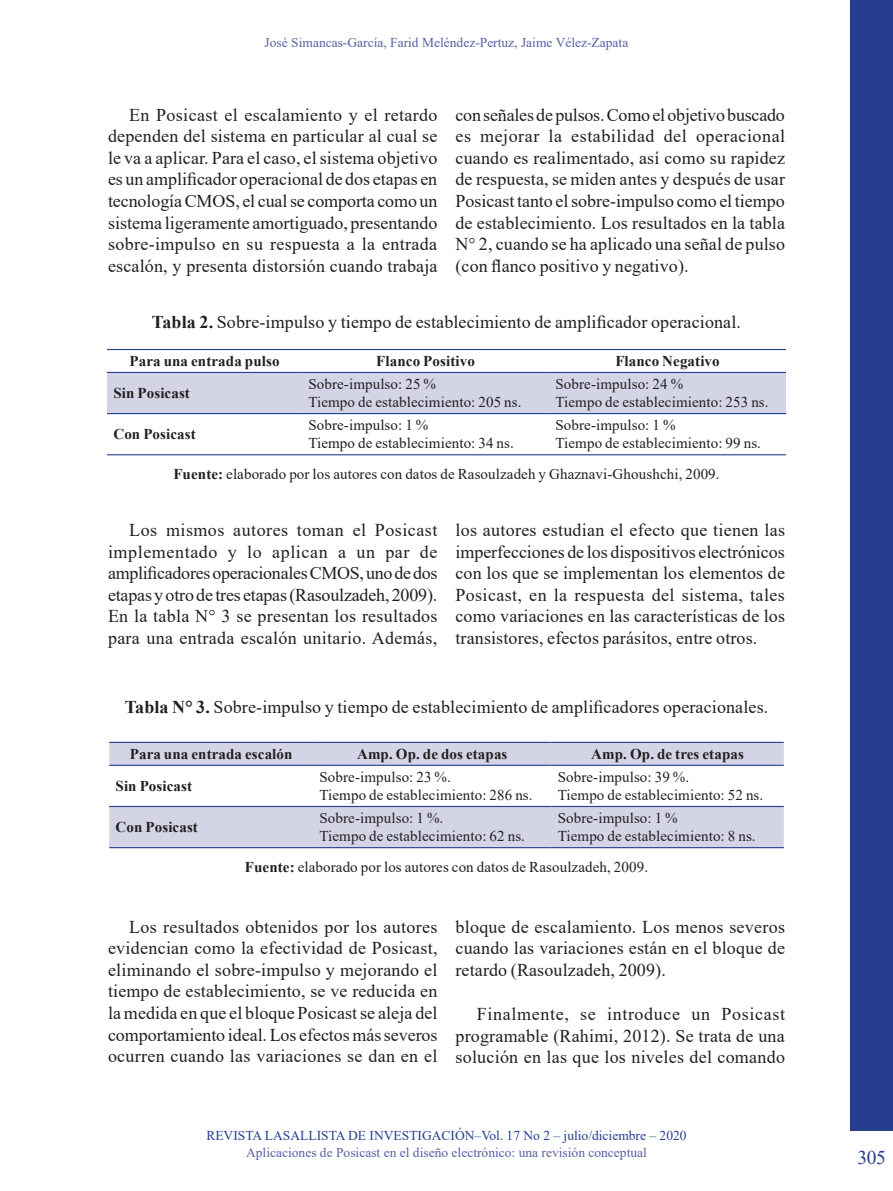
<style>
.page{position:relative;width:893px;height:1191px;background:#fff}
.page>*{position:absolute;margin:0;border:0;box-sizing:border-box;transform-origin:0 0}
.t1{font:19.5px "Times New Roman";color:#253f8e}
.CORRIDO{font:18px/21.6px "Times New Roman";letter-spacing:.01em;color:#231f20;text-align:justify}
.CORRIDO-2{font:15px "Times New Roman";letter-spacing:.005em;color:#231f20}
.CORRIDO-3{font:700 15px "Times New Roman";letter-spacing:.005em;color:#231f20}
.t2{font:13.5px "Times New Roman";color:#5861a3}
.t3{font:13.5px "Times New Roman";color:#253f8e}
.s1{font-weight:700}
</style>
<div class="page">
<div style="left:850px;top:0;width:43px;height:1131px;background:#253f8e"></div>
<div style="left:107px;top:373px;width:679px;height:40px;background:#d4d4e7"></div>
<hr style="left:107px;top:349px;width:195px;height:1px;background:#253f8e">
<hr style="left:302px;top:349px;width:247px;height:1px;background:#253f8e">
<hr style="left:549px;top:349px;width:237px;height:1px;background:#253f8e">
<hr style="left:107px;top:372px;width:195px;height:1px;background:#253f8e">
<hr style="left:302px;top:372px;width:247px;height:1px;background:#253f8e">
<hr style="left:549px;top:372px;width:237px;height:1px;background:#253f8e">
<hr style="left:107px;top:413px;width:195px;height:1px;background:#253f8e">
<hr style="left:302px;top:413px;width:247px;height:1px;background:#253f8e">
<hr style="left:549px;top:413px;width:237px;height:1px;background:#253f8e">
<hr style="left:107px;top:454px;width:195px;height:1px;background:#253f8e">
<hr style="left:302px;top:454px;width:247px;height:1px;background:#253f8e">
<hr style="left:549px;top:454px;width:237px;height:1px;background:#253f8e">
<svg style="left:109px;top:743px;width:675px;height:104px;fill:#d4d4e7"></svg>
<hr style="left:109px;top:742px;width:204px;height:1px;background:#253f8e">
<hr style="left:313px;top:742px;width:238px;height:1px;background:#253f8e">
<hr style="left:551px;top:742px;width:233px;height:1px;background:#253f8e">
<hr style="left:109px;top:764px;width:204px;height:2px;background:#253f8e">
<hr style="left:313px;top:764px;width:238px;height:2px;background:#253f8e">
<hr style="left:551px;top:764px;width:233px;height:2px;background:#253f8e">
<hr style="left:109px;top:806px;width:204px;height:1px;background:#253f8e">
<hr style="left:313px;top:806px;width:238px;height:1px;background:#253f8e">
<hr style="left:551px;top:806px;width:233px;height:1px;background:#253f8e">
<hr style="left:109px;top:847px;width:204px;height:1px;background:#253f8e">
<hr style="left:313px;top:847px;width:238px;height:1px;background:#253f8e">
<hr style="left:551px;top:847px;width:233px;height:1px;background:#253f8e">
<p class="t2" style="left:265px;top:33px;width:365px">José Simancas-García, Farid Meléndez-Pertuz, Jaime Vélez-Zapata</p>
<p class="CORRIDO" style="left:108px;top:103px;width:331px;text-indent:21px">En Posicast el escalamiento y el retardo dependen del sistema en particular al cual se le va a aplicar. Para el caso, el sistema objetivo es un amplificador operacional de dos etapas en tecnología CMOS, el cual se comporta como un sistema ligeramente amortiguado, presentando sobre-impulso en su respuesta a la entrada escalón, y presenta distorsión cuando trabaja</p>
<p class="CORRIDO" style="left:455px;top:103px;width:331px">con señales de pulsos. Como el objetivo buscado es mejorar la estabilidad del operacional cuando es realimentado, así como su rapidez de respuesta, se miden antes y después de usar Posicast tanto el sobre-impulso como el tiempo de establecimiento. Los resultados en la tabla N° 2, cuando se ha aplicado una señal de pulso (con flanco positivo y negativo).</p>
<p class="CORRIDO" style="left:152px;top:310px;width:591px"><span class="s1">Tabla 2.</span> Sobre-impulso y tiempo de establecimiento de amplificador operacional.</p>
<p class="CORRIDO-3" style="left:130px;top:350px;width:152px">Para una entrada pulso</p>
<p class="CORRIDO-3" style="left:376px;top:350px;width:100px">Flanco Positivo</p>
<p class="CORRIDO-3" style="left:615px;top:350px;width:106px">Flanco Negativo</p>
<p class="CORRIDO-3" style="left:113px;top:382px;width:78px">Sin Posicast</p>
<p class="CORRIDO-2" style="left:308px;top:373px;width:129px">Sobre-impulso: 25 %</p>
<p class="CORRIDO-2" style="left:308px;top:391px;width:215px">Tiempo de establecimiento: 205 ns.</p>
<p class="CORRIDO-2" style="left:555px;top:373px;width:129px">Sobre-impulso: 24 %</p>
<p class="CORRIDO-2" style="left:555px;top:391px;width:215px">Tiempo de establecimiento: 253 ns.</p>
<p class="CORRIDO-2" style="left:555px;top:415px;width:122px">Sobre-impulso: 1 %</p>
<p class="CORRIDO-2" style="left:555px;top:433px;width:207px">Tiempo de establecimiento: 99 ns.</p>
<p class="CORRIDO-2" style="left:173px;top:463px;width:548px"><span class="s1">Fuente:</span> elaborado por los autores con datos de Rasoulzadeh y Ghaznavi-Ghoushchi, 2009.</p>
<p class="CORRIDO-2" style="left:308px;top:415px;width:122px">Sobre-impulso: 1 %</p>
<p class="CORRIDO-2" style="left:308px;top:433px;width:207px">Tiempo de establecimiento: 34 ns.</p>
<p class="CORRIDO-3" style="left:113px;top:423px;width:84px">Con Posicast</p>
<p class="CORRIDO" style="left:108px;top:518px;width:331px;text-indent:21px">Los mismos autores toman el Posicast implementado y lo aplican a un par de amplificadores operacionales CMOS, uno de dos etapas y otro de tres etapas (Rasoulzadeh, 2009).<br>En la tabla N° 3 se presentan los resultados para una entrada escalón unitario. Además,</p>
<p class="CORRIDO" style="left:455px;top:518px;width:331px">los autores estudian el efecto que tienen las imperfecciones de los dispositivos electrónicos con los que se implementan los elementos de Posicast, en la respuesta del sistema, tales como variaciones en las características de los transistores, efectos parásitos, entre otros.</p>
<p class="CORRIDO" style="left:125px;top:696px;width:645px"><span class="s1">Tabla N° 3.</span> Sobre-impulso y tiempo de establecimiento de amplificadores operacionales.</p>
<p class="CORRIDO-3" style="left:130px;top:743px;width:164px">Para una entrada escalón</p>
<p class="CORRIDO-3" style="left:357px;top:743px;width:152px">Amp. Op. de dos etapas</p>
<p class="CORRIDO-3" style="left:591px;top:743px;width:154px">Amp. Op. de tres etapas</p>
<p class="CORRIDO-3" style="left:116px;top:775px;width:78px">Sin Posicast</p>
<p class="CORRIDO-2" style="left:319px;top:766px;width:133px">Sobre-impulso: 23 %.</p>
<p class="CORRIDO-2" style="left:319px;top:784px;width:215px">Tiempo de establecimiento: 286 ns.</p>
<p class="CORRIDO-2" style="left:558px;top:766px;width:133px">Sobre-impulso: 39 %.</p>
<p class="CORRIDO-2" style="left:558px;top:784px;width:207px">Tiempo de establecimiento: 52 ns.</p>
<p class="CORRIDO-3" style="left:116px;top:816px;width:84px">Con Posicast</p>
<p class="CORRIDO-2" style="left:558px;top:807px;width:122px">Sobre-impulso: 1 %</p>
<p class="CORRIDO-2" style="left:558px;top:825px;width:199px">Tiempo de establecimiento: 8 ns.</p>
<p class="CORRIDO-2" style="left:245px;top:856px;width:405px"><span class="s1">Fuente:</span> elaborado por los autores con datos de Rasoulzadeh, 2009.</p>
<p class="CORRIDO-2" style="left:319px;top:807px;width:125px">Sobre-impulso: 1 %.</p>
<p class="CORRIDO-2" style="left:319px;top:825px;width:207px">Tiempo de establecimiento: 62 ns.</p>
<p class="CORRIDO" style="left:108px;top:915px;width:331px;text-indent:21px">Los resultados obtenidos por los autores evidencian como la efectividad de Posicast, eliminando el sobre-impulso y mejorando el tiempo de establecimiento, se ve reducida en la medida en que el bloque Posicast se aleja del comportamiento ideal. Los efectos más severos ocurren cuando las variaciones se dan en el</p>
<p class="CORRIDO" style="left:455px;top:915px;width:331px">bloque de escalamiento. Los menos severos cuando las variaciones están en el bloque de retardo (Rasoulzadeh, 2009).</p>
<p class="CORRIDO" style="left:455px;top:1002px;width:331px;text-indent:21px">Finalmente, se introduce un Posicast programable (Rahimi, 2012). Se trata de una solución en las que los niveles del comando</p>
<p class="t3" style="left:206px;top:1126px;width:482px">REVISTA LASALLISTA DE INVESTIGACIÓN–Vol. 17 No 2 – julio/diciembre – 2020</p>
<p class="t2" style="left:246px;top:1142px;width:402px">Aplicaciones de Posicast en el diseño electrónico: una revisión conceptual</p>
<p class="t1" style="left:857px;top:1143px;width:30px">305</p>
</div>
